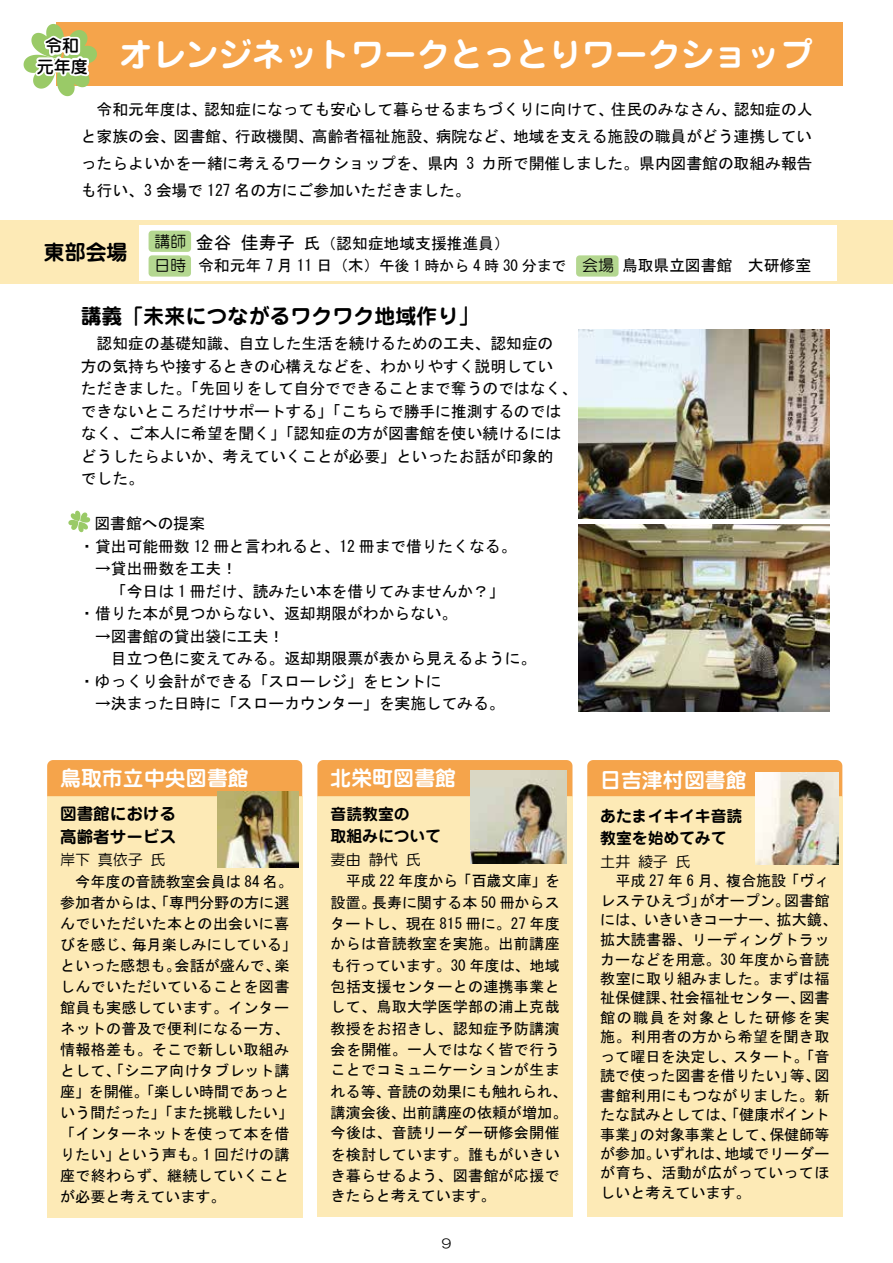
<style>
.page{position:relative;width:893px;height:1263px;background:#fff}
.page>*{position:absolute;margin:0;border:0;box-sizing:border-box;transform-origin:0 0}
.t1{font:700 33.15px "Jun 501 Pro";color:#fff}
.t2{font:700 20.85px "Jun 501 Pro";color:#000}
.t3{font:700 20.85px "Jun 501 Pro";color:#fff}
.t4{font:500 16.95px "Jun 34 Pro";color:#000}
.t5{font:700 16.5px/22.6px "Jun 501 Pro";color:#000}
.t6{font:15.9px/22.5px "MS Gothic";color:#000}
.t7{font:700 15.9px/22.6px "Jun 501 Pro";color:#000}
.t8{font:15.9px/24.5px "HG Maru Gothic MPRO";color:#000}
.t9{font:15.15px/21px "MS Gothic";color:#000}
.t10{font:15.15px "HG Maru Gothic MPRO";color:#000}
.t11{font:12.75px "HG Maru Gothic MPRO";color:#000}
.s1{font-size:18px}
.s2{font-size:16.5px}
.s3{font-size:15.9px}
</style>
<div class="page">
<div style="left:0;top:220px;width:893px;height:64px;background:#fdeab6"></div>
<div style="left:47px;top:796px;width:255px;height:422px;background:#fdeab6"></div>
<img style="left:578px;top:330px;width:252px;height:188px">
<img style="left:578px;top:524px;width:251px;height:188px">
<div style="left:140px;top:225px;width:697px;height:55px;background:#fff"></div>
<svg style="left:149px;top:231px;width:42px;height:46px"></svg>
<img style="left:150px;top:257px;width:39px;height:18px">
<svg style="left:576px;top:255px;width:43px;height:22px"></svg>
<img style="left:578px;top:257px;width:39px;height:18px">
<div style="left:587px;top:796px;width:255px;height:421px;background:#fdeab6"></div>
<div style="left:47px;top:760px;width:255px;height:36px;background:#f5a44b"></div>
<div style="left:317px;top:796px;width:255px;height:421px;background:#fdeab6"></div>
<div style="left:317px;top:760px;width:255px;height:36px;background:#f5a44b"></div>
<div style="left:587px;top:760px;width:255px;height:36px;background:#f5a44b"></div>
<img style="left:217px;top:791px;width:81px;height:77px">
<img style="left:470px;top:770px;width:97px;height:94px">
<img style="left:755px;top:772px;width:83px;height:92px">
<div style="left:56px;top:23px;width:787px;height:63px;background:#f5a44b"></div>
<svg style="left:68px;top:511px;width:22px;height:21px"></svg>
<svg style="left:24px;top:24px;width:73px;height:72px"></svg>
<p class="t4" style="left:45px;top:32px;width:36px">令和</p>
<h1 class="t1" style="left:120px;top:28px;width:695px">オレンジネットワークとっとりワークショップ</h1>
<p class="t4" style="left:37px;top:53px;width:53px">元年度</p>
<p class="t6" style="left:81px;top:96px;width:733px;line-height:27px;text-align:justify;text-indent:16px">令和元年度は、認知症になっても安心して暮らせるまちづくりに向けて、住民のみなさん、認知症の人と家族の会、図書館、行政機関、高齢者福祉施設、病院など、地域を支える施設の職員がどう連携していったらよいかを一緒に考えるワークショップを、県内 3 カ所で開催しました。県内図書館の取組み報告も行い、3 会場で 127 名の方にご参加いただきました。</p>
<p class="t8" style="left:154px;top:229px;width:33px">講師日時</p>
<h2 class="t2" style="left:44px;top:235px;width:85px">東部会場</h2>
<p class="t6" style="left:196px;top:232px;width:315px"><span class="s1">金谷佳寿子</span><span class="s2">氏</span>（認知症地域支援推進員）</p>
<p class="t9" style="left:198px;top:255px;width:370px"><span class="s3">令和元年 7 月 11 日（木）</span>午後 1 時から 4 時 30 分まで</p>
<p class="t6" style="left:622px;top:254px;width:191px">鳥取県立図書館 大研修室</p>
<p class="t8" style="left:582px;top:253px;width:33px">会場</p>
<h2 class="t2" style="left:81px;top:299px;width:400px">講義「未来につながるワクワク地域作り」</h2>
<p class="t6" style="left:81px;top:332px;width:498px;text-indent:16px">認知症の基礎知識、自立した生活を続けるための工夫、認知症の<br>方の気持ちや接するときの心構えなどを、わかりやすく説明してい<br>ただきました。「先回りをして自分でできることまで奪うのではなく、できないところだけサポートする」「こちらで勝手に推測するのではなく、ご本人に希望を聞く」「認知症の方が図書館を使い続けるにはどうしたらよいか、考えていくことが必要」といったお話が印象的<br>でした。</p>
<p class="t6" style="left:79px;top:512px;width:439px;text-indent:15px">図書館への提案<br>・貸出可能冊数 12 冊と言われると、12 冊まで借りたくなる。</p>
<p class="t6" style="left:95px;top:557px;width:144px">→貸出冊数を工夫！</p>
<p class="t6" style="left:111px;top:580px;width:395px">「今日は 1 冊だけ、読みたい本を借りてみませんか？」</p>
<p class="t6" style="left:79px;top:602px;width:380px">・借りた本が見つからない、返却期限がわからない。</p>
<p class="t6" style="left:95px;top:625px;width:191px">→図書館の貸出袋に工夫！</p>
<p class="t6" style="left:111px;top:647px;width:427px">目立つ色に変えてみる。返却期限票が表から見えるように。</p>
<p class="t6" style="left:79px;top:670px;width:364px">・ゆっくり会計ができる「スローレジ」をヒントに</p>
<p class="t6" style="left:95px;top:692px;width:411px">→決まった日時に「スローカウンター」を実施してみる。</p>
<h2 class="t3" style="left:60px;top:762px;width:190px">鳥取市立中央図書館</h2>
<p class="t5" style="left:60px;top:801px;width:117px">図書館における高齢者サービス</p>
<p class="t10" style="left:60px;top:852px;width:107px">岸下真依子氏</p>
<p class="t9" style="left:60px;top:871px;width:238px;text-indent:15px">今年度の音読教室会員は 84 名。参加者からは、「専門分野の方に選んでいただいた本との出会いに喜びを感じ、毎月楽しみにしている」といった感想も。会話が盛んで、楽しんでいただいていることを図書館員も実感しています。インターネットの普及で便利になる一方、情報格差も。そこで新しい取組みとして、「シニア向けタブレット講座」を開催。「楽しい時間であっという間だった」「また挑戦したい」「インターネットを使って本を借りたい」という声も。1 回だけの講座で終わらず、継続していくことが必要と考えています。</p>
<h2 class="t3" style="left:331px;top:762px;width:127px">北栄町図書館</h2>
<h2 class="t3" style="left:600px;top:764px;width:148px">日吉津村図書館</h2>
<p class="t7" style="left:331px;top:801px;width:112px">音読教室の<br>取組みについて</p>
<p class="t10" style="left:331px;top:852px;width:92px">妻由静代氏</p>
<p class="t9" style="left:330px;top:870px;width:238px;text-indent:15px">平成 22 年度から「百歳文庫」を設置。長寿に関する本 50 冊からスタートし、現在 815 冊に。27 年度からは音読教室を実施。出前講座も行っています。30 年度は、地域包括支援センターとの連携事業として、鳥取大学医学部の浦上克哉教授をお招きし、認知症予防講演会を開催。一人ではなく皆で行うことでコミュニケーションが生まれる等、音読の効果にも触れられ、講演会後、出前講座の依頼が増加。今後は、音読リーダー研修会開催を検討しています。誰もがいきいき暮らせるよう、図書館が応援できたらと考えています。</p>
<p class="t11" style="left:442px;top:1237px;width:11px">9</p>
<p class="t7" style="left:600px;top:803px;width:144px">あたまイキイキ音読教室を始めてみて</p>
<p class="t10" style="left:600px;top:853px;width:92px">土井綾子氏</p>
<p class="t9" style="left:600px;top:871px;width:238px;line-height:19.5px;text-indent:15px">平成 27 年 6 月、複合施設「ヴィレステひえづ」がオープン。図書館には、いきいきコーナー、拡大鏡、拡大読書器、リーディングトラッカーなどを用意。30 年度から音読教室に取り組みました。まずは福祉保健課、社会福祉センター、図書館の職員を対象とした研修を実施。利用者の方から希望を聞き取って曜日を決定し、スタート。「音読で使った図書を借りたい」等、図書館利用にもつながりました。新たな試みとしては、「健康ポイント事業」の対象事業として、保健師等が参加。いずれは、地域でリーダーが育ち、活動が広がっていってほしいと考えています。</p>
</div>
